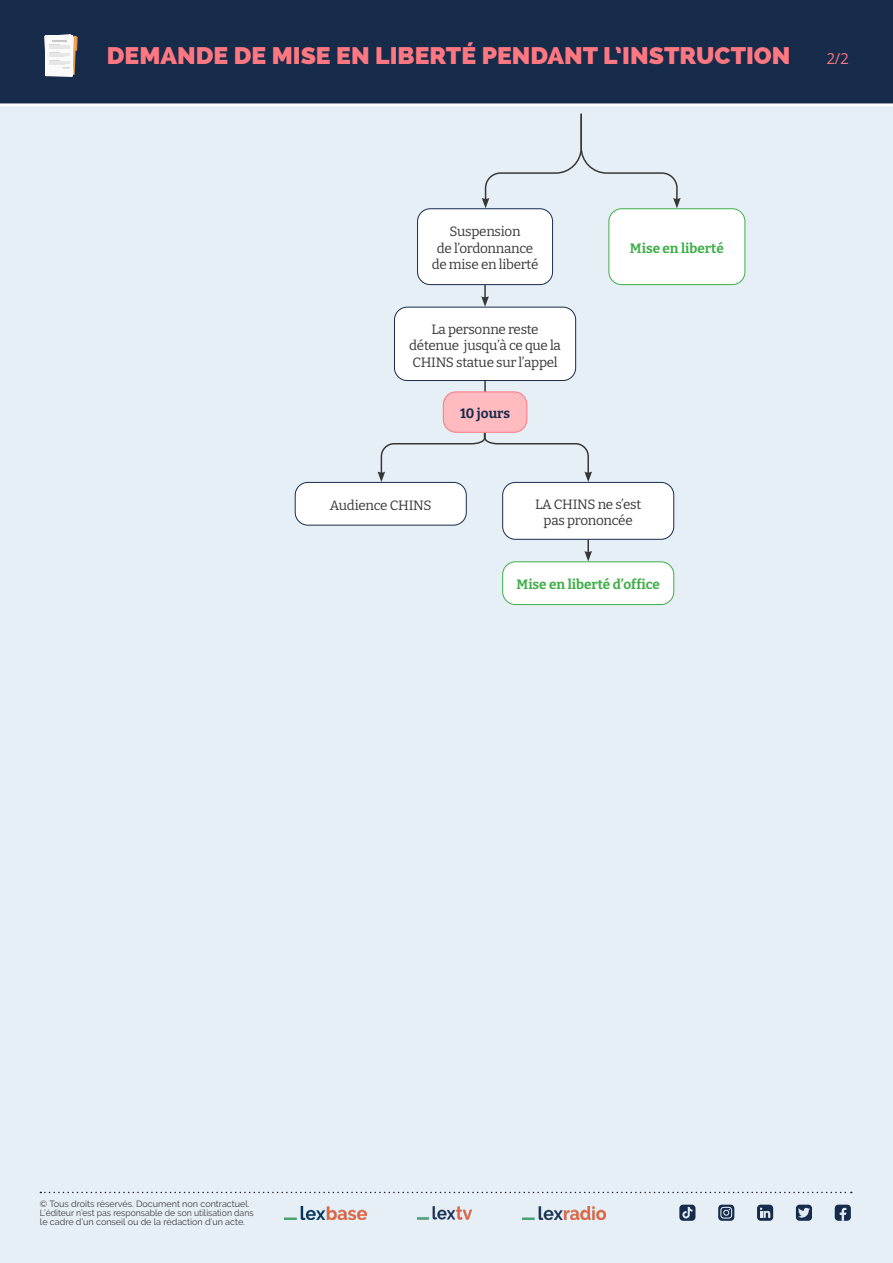
<style>
.page{position:relative;width:893px;height:1263px;background:#e6eff6}
.page>*{position:absolute;margin:0;border:0;box-sizing:border-box;transform-origin:0 0}
.t1{font:800 24px "Raleway";color:#ff7780}
.t2{font:15px "Open Sans";color:#ff7780}
.t3{font:13.5px/16.5px "Bitter";letter-spacing:-.02em;color:#373737;text-align:center}
.t4{font:700 13.5px "Bitter";color:#40ae49}
.t5{font:700 13.5px "Bitter";color:#172b4b}
.t6{font:9px/9px "Raleway";color:#3b3d3f}
</style>
<div class="page">
<div style="left:0;top:0;width:893px;height:103px;background:#172b4b"></div>
<hr style="left:0;top:103px;width:893px;height:3px;background:#fff">
<svg style="left:40px;top:1192px;width:812px;height:1px"></svg>
<img style="left:285px;top:1206px;width:81px;height:13px">
<img style="left:418px;top:1206px;width:53px;height:13px">
<img style="left:522px;top:1206px;width:83px;height:13px">
<svg style="left:718px;top:1205px;width:16px;height:16px"></svg>
<svg style="left:757px;top:1205px;width:16px;height:16px"></svg>
<svg style="left:796px;top:1205px;width:16px;height:16px"></svg>
<svg style="left:835px;top:1205px;width:16px;height:16px"></svg>
<svg style="left:679px;top:1205px;width:16px;height:16px"></svg>
<div style="left:418px;top:209px;width:135px;height:76px;background:#fff;border-radius:13px"></div>
<div style="left:417px;top:208px;width:136px;height:77px;border:1px solid #172b4b;border-radius:13px"></div>
<div style="left:394px;top:307px;width:182px;height:73px;background:#fff;border-radius:13px"></div>
<div style="left:394px;top:307px;width:182px;height:74px;border:1px solid #172b4b;border-radius:13px"></div>
<div style="left:295px;top:482px;width:171px;height:43px;background:#fff;border-radius:13px"></div>
<div style="left:295px;top:482px;width:172px;height:43px;border:1px solid #172b4b;border-radius:13px"></div>
<div style="left:503px;top:482px;width:171px;height:57px;background:#fff;border-radius:13px"></div>
<div style="left:502px;top:482px;width:172px;height:58px;border:1px solid #172b4b;border-radius:13px"></div>
<div style="left:609px;top:209px;width:136px;height:76px;background:#fff;border-radius:13px"></div>
<div style="left:608px;top:208px;width:137px;height:77px;border:1px solid #40ae49;border-radius:13px"></div>
<svg style="left:482px;top:113px;width:199px;height:95px"></svg>
<svg style="left:481px;top:285px;width:8px;height:22px"></svg>
<svg style="left:484px;top:381px;width:2px;height:10px"></svg>
<svg style="left:584px;top:540px;width:8px;height:21px"></svg>
<div style="left:503px;top:562px;width:171px;height:42px;background:#fff;border-radius:13px"></div>
<div style="left:502px;top:561px;width:172px;height:44px;border:1px solid #40ae49;border-radius:13px"></div>
<svg style="left:378px;top:431px;width:214px;height:51px"></svg>
<div style="left:443px;top:392px;width:84px;height:40px;background:#ffbbc0;border-radius:13px"></div>
<div style="left:443px;top:391px;width:84px;height:42px;border:1px solid #ff7780;border-radius:13px"></div>
<svg style="left:44px;top:34px;width:34px;height:43px"></svg>
<p class="t1" style="left:107px;top:42px;width:685px">DEMANDE DE MISE EN LIBERTÉ PENDANT L’INSTRUCTION</p>
<p class="t2" style="left:827px;top:48px;width:24px">2/2</p>
<p class="t3" style="left:450px;top:223px;width:73px">Suspension</p>
<p class="t3" style="left:437px;top:240px;width:98px">de l’ordonnance</p>
<p class="t3" style="left:432px;top:256px;width:108px">de mise en liberté</p>
<p class="t3" style="left:409px;top:320px;width:153px">La personne reste détenue jusqu’à ce que la<br>CHINS statue sur l’appel</p>
<p class="t5" style="left:460px;top:405px;width:51px">10 jours</p>
<p class="t4" style="left:630px;top:240px;width:95px">Mise en liberté</p>
<p class="t3" style="left:330px;top:497px;width:103px">Audience CHINS</p>
<p class="t3" style="left:535px;top:496px;width:108px">LA CHINS ne s’est</p>
<p class="t3" style="left:544px;top:512px;width:91px">pas prononcée</p>
<p class="t6" style="left:40px;top:1199px;width:215px">© Tous droits réservés. Document non contractuel.<br>L’éditeur n’est pas responsable de son utilisation dans le cadre d’un conseil ou de la rédaction d’un acte.</p>
<p class="t4" style="left:517px;top:576px;width:145px">Mise en liberté d’office</p>
</div>
